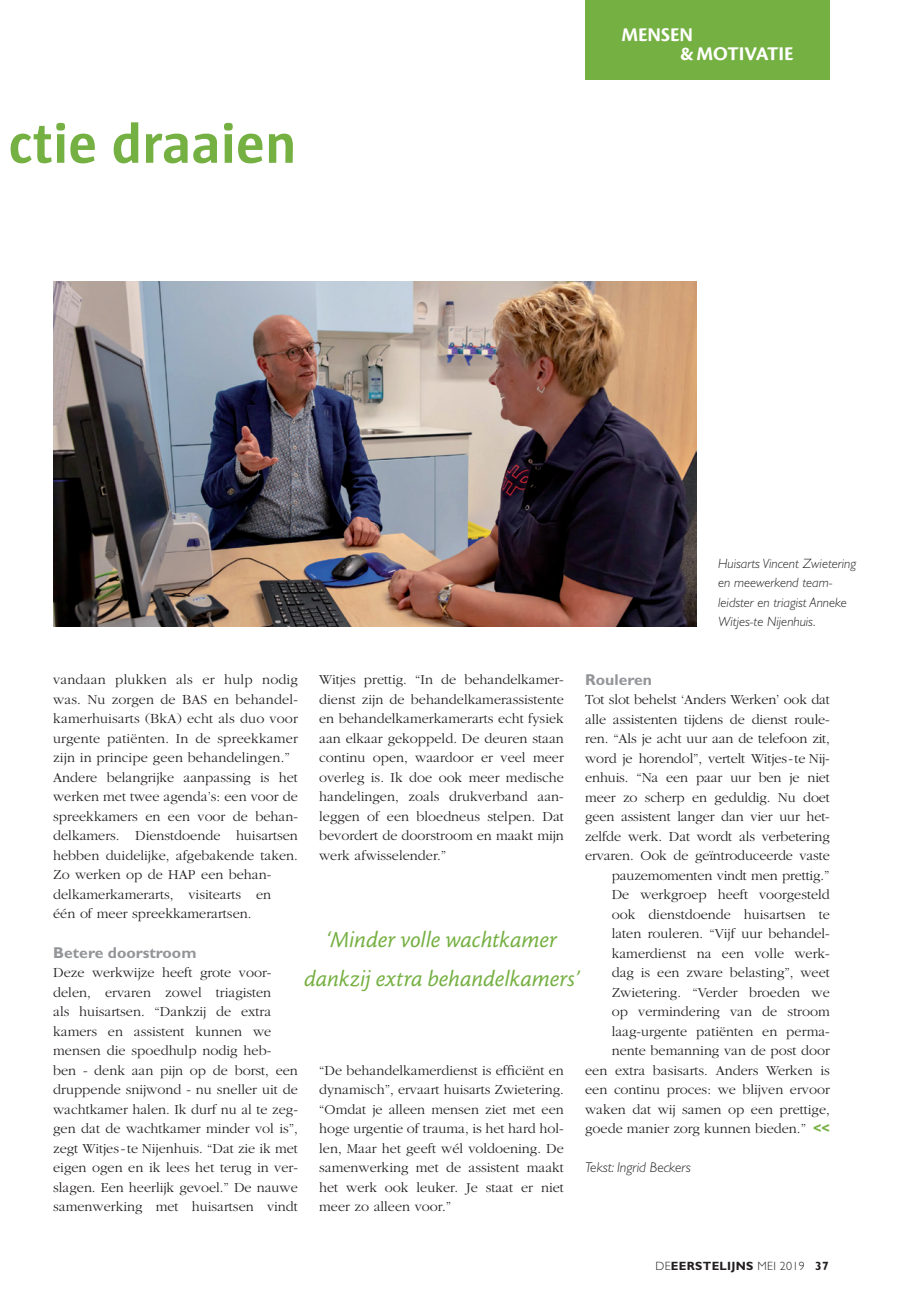
<style>
.page{position:relative;width:915px;height:1306px;background:#fff}
.page>*{position:absolute;margin:0;border:0;box-sizing:border-box;transform-origin:0 0}
.t1{font:700 57px "Sun";letter-spacing:.005em;color:#75b042}
.t2{font:24px/39px "Cronos MM It 408 16";letter-spacing:.01em;color:#75b042;text-align:center}
.t3{font:20.25px/19.5px "Cronos MM 700 13";color:#fff}
.t4{font:700 15.75px "Gill Sans";color:#939598}
.t5{font:300 14.25px/19.5px "Garamond";color:#231f20;text-align:justify}
.t6{font:italic 300 14.25px "Gill Sans";color:#231f20}
.t7{font:italic 300 13.5px/19.5px "Gill Sans";color:#231f20}
.t8{font:700 12px "Gill Sans";letter-spacing:.025em;color:#231f20}
.s1{font-family:"Gill Sans";font-weight:700;color:#75b042}
.s2{font-weight:300}
</style>
<div class="page">
<div style="left:585px;top:0;width:244px;height:80px;background:#75b042"></div>
<img style="left:53px;top:281px;width:643px;height:345px">
<h1 class="t1" style="left:9px;top:112px;width:289px">ctie draaien</h1>
<h3 class="t3" style="left:680px;top:25px;width:115px;text-indent:-59px">MENSEN<br>&amp; MOTIVATIE</h3>
<p class="t7" style="left:718px;top:553px;width:139px">Huisarts Vincent Zwietering en meewerkend team&shy;leidster en triagist Anneke<br>Witjes-te Nijenhuis.</p>
<p class="t4" style="left:585px;top:670px;width:68px">Rouleren</p>
<p class="t5" style="left:585px;top:690px;width:246px;text-align:right">Tot slot behelst ‘Anders Werken’ ook dat alle assistenten tijdens de dienst roule&shy;ren. “Als je acht uur aan de telefoon zit, word je horendol”, vertelt Witjes -te Nij&shy;enhuis. “Na een paar uur ben je niet meer zo scherp en geduldig. Nu doet geen assistent langer dan vier uur het&shy;zelfde werk. Dat wordt als verbetering ervaren. Ook de geïntroduceerde vaste pauzemomenten vindt men prettig.”<br>De werkgroep heeft voorgesteld ook dienstdoende huisartsen te laten rouleren. “Vijf uur behandel&shy;kamerdienst na een volle werk-<br>dag is een zware belasting”, weet Zwietering. “Verder broeden we<br>op vermindering van de stroom laag-urgente patiënten en perma&shy;nente bemanning van de post door<br>een extra basisarts. Anders Werken is een continu proces: we blijven ervoor waken dat wij samen op een prettige, goede manier zorg kunnen bieden.” <span class="s1">&lt;&lt;</span></p>
<p class="t6" style="left:585px;top:1159px;width:107px">Tekst: Ingrid Beckers</p>
<p class="t5" style="left:53px;top:670px;width:246px;text-align:left">vandaan plukken als er hulp nodig was. Nu zorgen de BAS en behandel&shy;kamerhuisarts (BkA) echt als duo voor urgente patiënten. In de spreekkamer zijn in principe geen behandelingen.” Andere belangrijke aanpassing is het werken met twee agenda’s: een voor de spreekkamers en een voor de behan&shy;delkamers. Dienstdoende huisartsen hebben duidelijke, afgebakende taken.<br>Zo werken op de HAP een behan&shy;delkamerkamerarts, visitearts en<br>één of meer spreekkamerartsen.</p>
<p class="t4" style="left:53px;top:943px;width:145px">Betere doorstroom</p>
<p class="t5" style="left:53px;top:963px;width:246px;text-align:left">Deze werkwijze heeft grote voor&shy;delen, ervaren zowel triagisten<br>als huisartsen. “Dankzij de extra kamers en assistent kunnen we mensen die spoedhulp nodig heb&shy;ben - denk aan pijn op de borst, een druppende snijwond - nu sneller uit de wachtkamer halen. Ik durf nu al te zeg&shy;gen dat de wachtkamer minder vol is”, zegt Witjes -te Nijenhuis. “Dat zie ik met eigen ogen en ik lees het terug in ver&shy;slagen. Een heerlijk gevoel.” De nauwe samenwerking met huisartsen vindt</p>
<p class="t5" style="left:319px;top:670px;width:246px">Witjes prettig. “In de behandelkamer&shy;dienst zijn de behandelkamerassistente en behandelkamerkamerarts echt fysiek aan elkaar gekoppeld. De deuren staan continu open, waardoor er veel meer overleg is. Ik doe ook meer medische handelingen, zoals drukverband aan&shy;leggen of een bloedneus stelpen. Dat bevordert de doorstroom en maakt mijn werk afwisselender.”</p>
<h2 class="t2" style="left:304px;top:920px;width:276px">‘Minder volle wachtkamer dankzij extra behandelkamers’</h2>
<p class="t5" style="left:319px;top:1060px;width:246px">“De behandelkamerdienst is efficiënt en dynamisch”, ervaart huisarts Zwietering. “Omdat je alleen mensen ziet met een hoge urgentie of trauma, is het hard hol&shy;len, Maar het geeft wél voldoening. De samenwerking met de assistent maakt het werk ook leuker. Je staat er niet meer zo alleen voor.”</p>
<p class="t8" style="left:655px;top:1258px;width:175px"><span class="s2">DE</span>EERSTELIJNS <span class="s2">MEI 2019</span> 37</p>
</div>
